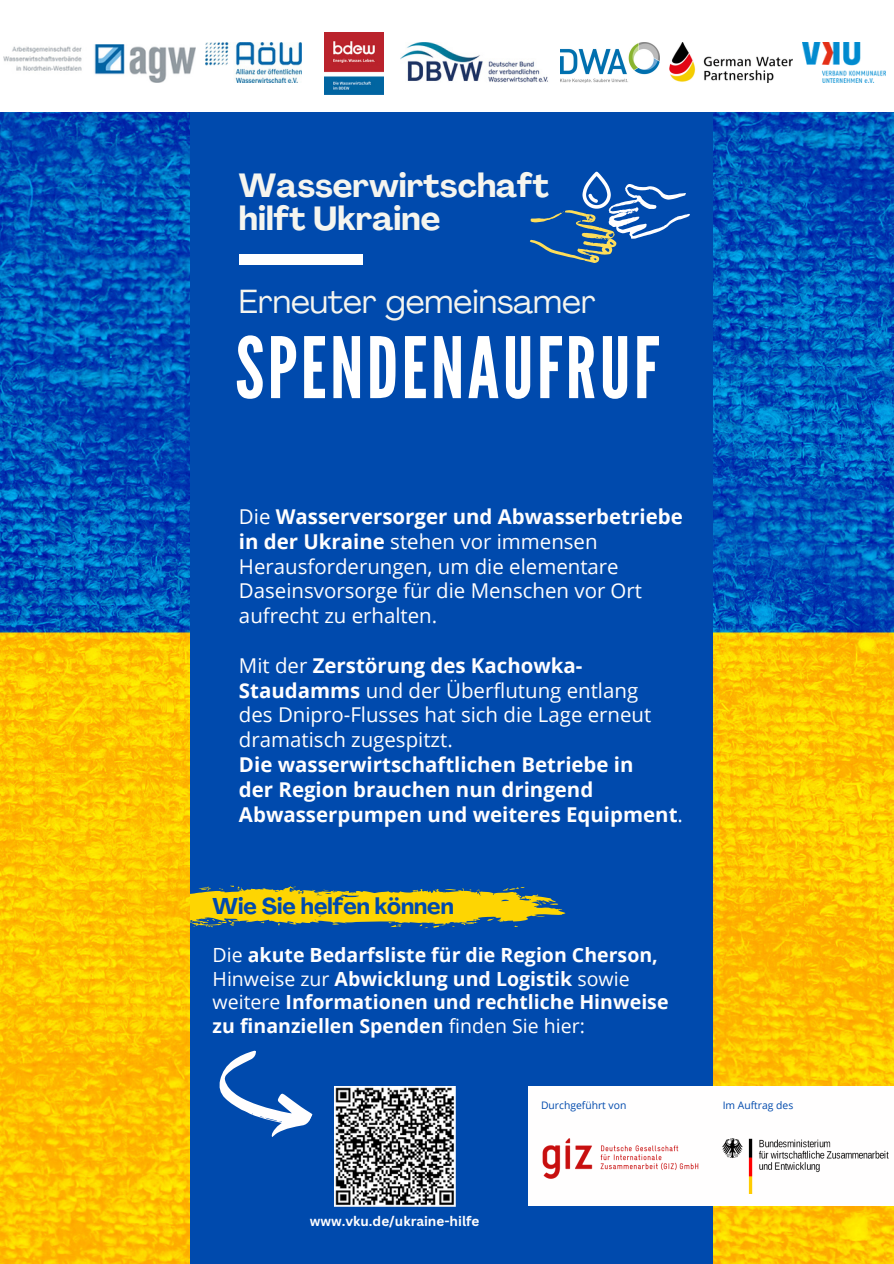
<style>
.page{position:relative;width:894px;height:1264px;background:#fff}
.page>*{position:absolute;margin:0;border:0;box-sizing:border-box;transform-origin:0 0}
.t1{font:84.45px "League Gothic";letter-spacing:.04em;color:#fff}
.t2{font:700 33px "Agrandir";color:#f5f5ef}
.t3{font:33px "Agrandir";color:#f5f5ef}
.t4{font:700 22.5px "Agrandir";color:#004aad}
.t5{font:20.4px/24.8px "Open Sans";color:#fffefe}
.t6{font:700 20.4px/24.8px "Open Sans";color:#fffefe}
.t7{font:700 19.5px/23.7px "Open Sans";color:#fffefe}
.t8{font:700 13.5px "Canva Sans";color:#fffefe}
.t9{font:10.35px "Open Sans";color:#004aad}
.s1{font-weight:700}
.s2{font-weight:400}
</style>
<div class="page">
<img style="left:0;top:112px;width:893px;height:1151px">
<div style="left:190px;top:0;width:522px;height:1263px;background:#004aad"></div>
<div style="left:0;top:0;width:893px;height:112px;background:#fff"></div>
<img style="left:802px;top:43px;width:83px;height:39px">
<img style="left:4px;top:44px;width:191px;height:39px">
<img style="left:669px;top:43px;width:123px;height:39px">
<img style="left:400px;top:43px;width:148px;height:39px">
<img style="left:560px;top:43px;width:99px;height:39px">
<img style="left:206px;top:43px;width:95px;height:39px">
<img style="left:324px;top:32px;width:59px;height:62px">
<img style="left:334px;top:1086px;width:121px;height:120px">
<svg style="left:219px;top:1050px;width:94px;height:87px"></svg>
<svg style="left:530px;top:172px;width:159px;height:91px"></svg>
<div style="left:239px;top:255px;width:124px;height:10px;background:#fff"></div>
<svg style="left:190px;top:885px;width:375px;height:43px"></svg>
<div style="left:528px;top:1086px;width:365px;height:119px;background:#fffefe"></div>
<img style="left:542px;top:1138px;width:156px;height:41px">
<img style="left:722px;top:1138px;width:167px;height:55px">
<p class="t2" style="left:239px;top:173px;width:312px">Wasserwirtschaft</p>
<p class="t2" style="left:239px;top:205px;width:203px">hilft Ukraine</p>
<p class="t3" style="left:239px;top:288px;width:358px">Erneuter gemeinsamer</p>
<p class="t1" style="left:235px;top:319px;width:425px">SPENDENAUFRUF</p>
<p class="t5" style="left:239px;top:504px;width:445px">Die <span class="s1">Wasserversorger und Abwasserbetriebe in der Ukraine</span> stehen vor immensen Herausforderungen, um die elementare Daseinsvorsorge für die Menschen vor Ort aufrecht zu erhalten.</p>
<p class="t6" style="left:239px;top:652px;width:400px"><span class="s2">Mit der</span> Zerstörung des Kachowka-<br>Staudamms <span class="s2">und der Überflutung entlang</span></p>
<p class="t5" style="left:239px;top:702px;width:414px">des Dnipro-Flusses hat sich die Lage erneut dramatisch zugespitzt.</p>
<p class="t6" style="left:239px;top:751px;width:396px">Die wasserwirtschaftlichen Betriebe in</p>
<p class="t6" style="left:239px;top:776px;width:445px">der Region brauchen nun dringend<br>Abwasserpumpen und weiteres Equipment<span class="s2">.</span></p>
<p class="t4" style="left:212px;top:896px;width:242px">Wie Sie helfen können</p>
<p class="t7" style="left:212px;top:942px;width:446px"><span class="s2">Die</span> akute Bedarfsliste für die Region Cherson,<br><span class="s2">Hinweise zur</span> Abwicklung und Logistik <span class="s2">sowie</span></p>
<p class="t7" style="left:212px;top:990px;width:457px"><span class="s2">weitere</span> Informationen und rechtliche Hinweise</p>
<p class="t7" style="left:212px;top:1013px;width:374px">zu finanziellen Spenden <span class="s2">finden Sie hier:</span></p>
<p class="t8" style="left:309px;top:1211px;width:171px">www.vku.de/ukraine-hilfe</p>
<p class="t9" style="left:541px;top:1097px;width:87px">Durchgeführt von</p>
<p class="t9" style="left:722px;top:1097px;width:72px">Im Auftrag des</p>
</div>
